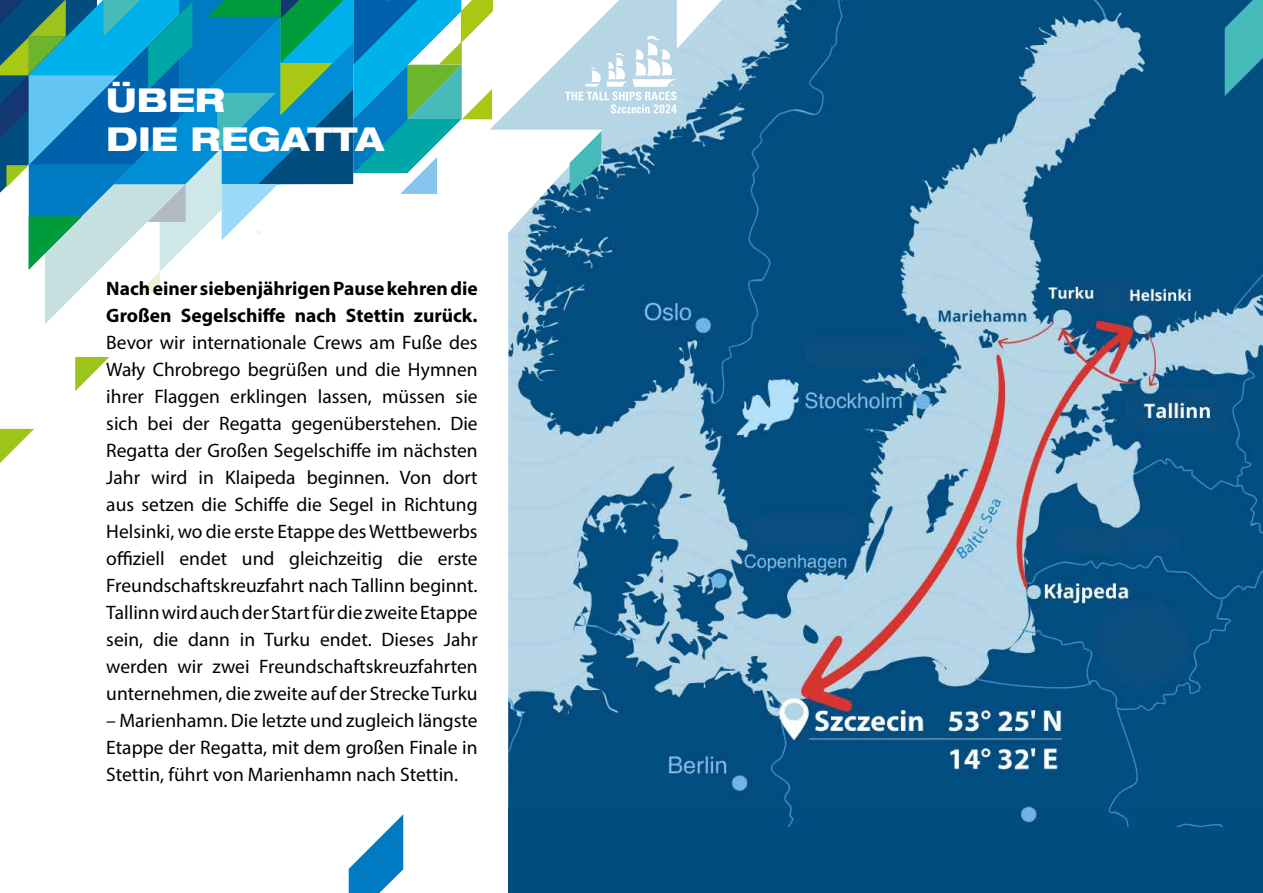
<style>
.page{position:relative;width:1263px;height:893px;background:#fff}
.page>*{position:absolute;margin:0;border:0;box-sizing:border-box;transform-origin:0 0}
.t1{font:800 expanded 33px/39.6px "Helvetica Neue LT Pro";color:#fff}
.t2{font:19.5px/27px "Myriad Pro";color:#000;text-align:justify}
.t3{font:700 19.5px/27px "Myriad Pro";color:#000}
</style>
<div class="page">
<div style="left:508px;top:808px;width:755px;height:85px;background:#024d80"></div>
<img style="left:508px;top:0;width:755px;height:827px">
<svg style="left:75px;top:357px;width:34px;height:34px"></svg>
<svg style="left:1225px;top:0;width:38px;height:96px"></svg>
<svg style="left:0;top:429px;width:34px;height:34px"></svg>
<svg style="left:349px;top:814px;width:54px;height:79px"></svg>
<svg style="left:0;top:0;width:677px;height:324px"></svg>
<h1 class="t1" style="left:106px;top:79px;width:279px">ÜBER<br>DIE REGATTA</h1>
<p class="t3" style="left:106px;top:274px;width:373px">Nach einer siebenjährigen Pause kehren die<br>Großen Segelschiffe nach Stettin zurück.</p>
<p class="t2" style="left:106px;top:328px;width:373px">Bevor wir internationale Crews am Fuße des Wały Chrobrego begrüßen und die Hymnen ihrer Flaggen erklingen lassen, müssen sie sich bei der Regatta gegenüberstehen. Die Regatta der Großen Segelschiffe im nächsten Jahr wird in Klaipeda beginnen. Von dort aus setzen die Schiffe die Segel in Richtung Helsinki, wo die erste Etappe des Wettbewerbs offiziell endet und gleichzeitig die erste Freundschaftskreuzfahrt nach Tallinn beginnt.<br>Tallinn wird auch der Start für die zweite Etappe sein, die dann in Turku endet. Dieses Jahr werden wir zwei Freundschaftskreuzfahrten unternehmen, die zweite auf der Strecke Turku</p>
<p class="t2" style="left:106px;top:707px;width:373px">– Marienhamn. Die letzte und zugleich längste Etappe der Regatta, mit dem großen Finale in Stettin, führt von Marienhamn nach Stettin.</p>
</div>
